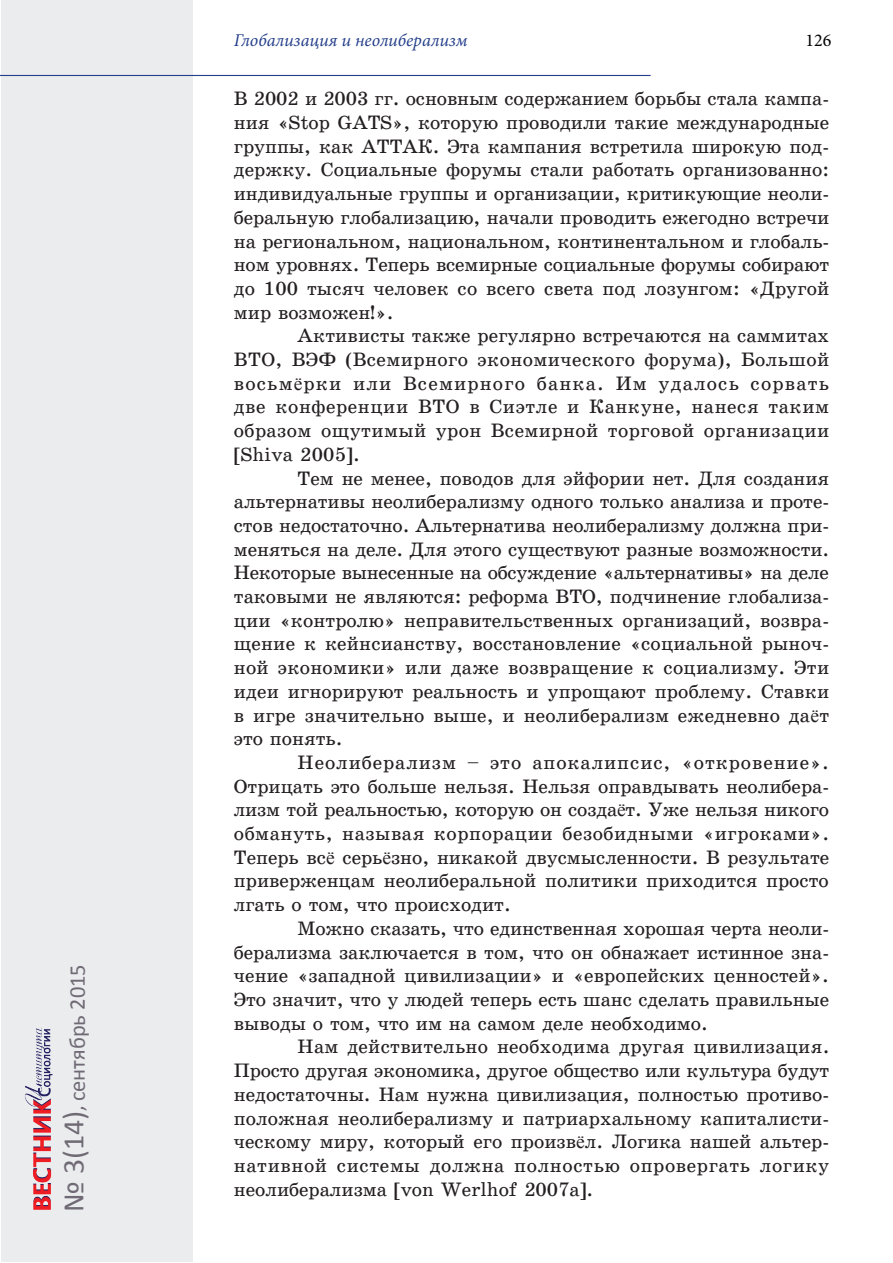
<style>
.page{position:relative;width:893px;height:1263px;background:#fff}
.page>*{position:absolute;margin:0;border:0;box-sizing:border-box;transform-origin:0 0}
.t1{font:22.5px "Calibri";color:#706a75}
.Текст{font:19.5px/23.7px "School Book C";color:#231f20;text-align:justify}
.t2{font:italic 18px "Minion Pro";color:#25408b}
.t3{font:18px "Minion Pro";color:#000}
.s1{font-size:30px}
.s2{font-family:"Times New Roman"}
</style>
<div class="page">
<div style="left:1px;top:1px;width:192px;height:1261px;background:#eaecee"></div>
<hr style="left:0;top:75px;width:651px;height:1px;background:#25408b">
<img style="left:25px;top:1027px;width:28px;height:183px">
<p class="t1" style="left:63px;top:1212px;width:249px;rotate:-90deg"><span class="s1">№ 3(14)</span>, сентябрь 2015</p>
<p class="t2" style="left:234px;top:28px;width:235px">Глобализация и неолиберализм</p>
<p class="t3" style="left:805px;top:29px;width:27px">126</p>
<p class="Текст" style="left:234px;top:87px;width:597px">В 2002 и 2003 гг. основным содержанием борьбы стала кампа&shy;ния «Stop GATS», которую проводили такие международные группы, как АТТАК. Эта кампания встретила широкую под&shy;держку. Социальные форумы стали работать организованно: индивидуальные группы и организации, критикующие неоли&shy;беральную глобализацию, начали проводить ежегодно встречи на региональном, национальном, континентальном и глобаль&shy;ном уровнях. Теперь всемирные социальные форумы собирают до 100 тысяч человек со всего света под лозунгом: «Другой мир возможен!».</p>
<p class="Текст" style="left:234px;top:324px;width:597px;text-indent:64px">Активисты также регулярно встречаются на саммитах ВТО, ВЭФ (Всемирного экономического форума), Большой восьм<span class="s2">ё</span>рки или Всемирного банка. Им удалось сорвать две конференции ВТО в Сиэтле и Канкуне, нанеся таким образом ощутимый урон Всемирной торговой организации [Shiva 2005].</p>
<p class="Текст" style="left:234px;top:466px;width:597px;text-indent:64px">Тем не менее, поводов для эйфории нет. Для создания альтернативы неолиберализму одного только анализа и проте&shy;стов недостаточно. Альтернатива неолиберализму должна при&shy;меняться на деле. Для этого существуют разные возможности.<br>Некоторые вынесенные на обсуждение «альтернативы» на деле таковыми не являются: реформа ВТО, подчинение глобализа&shy;ции «контролю» неправительственных организаций, возвра&shy;щение к кейнсианству, восстановление «социальной рыноч&shy;ной экономики» или даже возвращение к социализму. Эти идеи игнорируют реальность и упрощают проблему. Ставки в игре значительно выше, и неолиберализм ежедневно да<span class="s2">ё</span>т это понять.</p>
<p class="Текст" style="left:234px;top:751px;width:597px;text-indent:64px">Неолиберализм – это апокалипсис, «откровение».<br>Отрицать это больше нельзя. Нельзя оправдывать неолибера&shy;лизм той реальностью, которую он созда<span class="s2">ё</span>т. Уже нельзя никого обмануть, называя корпорации безобидными «игроками».<br>Теперь вс<span class="s2">ё</span> серь<span class="s2">ё</span>зно, никакой двусмысленности. В результате приверженцам неолиберальной политики приходится просто лгать о том, что происходит.</p>
<p class="Текст" style="left:234px;top:917px;width:597px;text-indent:64px">Можно сказать, что единственная хорошая черта неоли&shy;берализма заключается в том, что он обнажает истинное зна&shy;чение «западной цивилизации» и «европейских ценностей».<br>Это значит, что у людей теперь есть шанс сделать правильные выводы о том, что им на самом деле необходимо.</p>
<p class="Текст" style="left:234px;top:1035px;width:597px;text-indent:64px">Нам действительно необходима другая цивилизация.<br>Просто другая экономика, другое общество или культура будут недостаточны. Нам нужна цивилизация, полностью противо&shy;положная неолиберализму и патриархальному капиталисти&shy;ческому миру, который его произв<span class="s2">ё</span>л. Логика нашей альтер&shy;нативной системы должна полностью опровергать логику неолиберализма [von Werlhof 2007a].</p>
</div>
